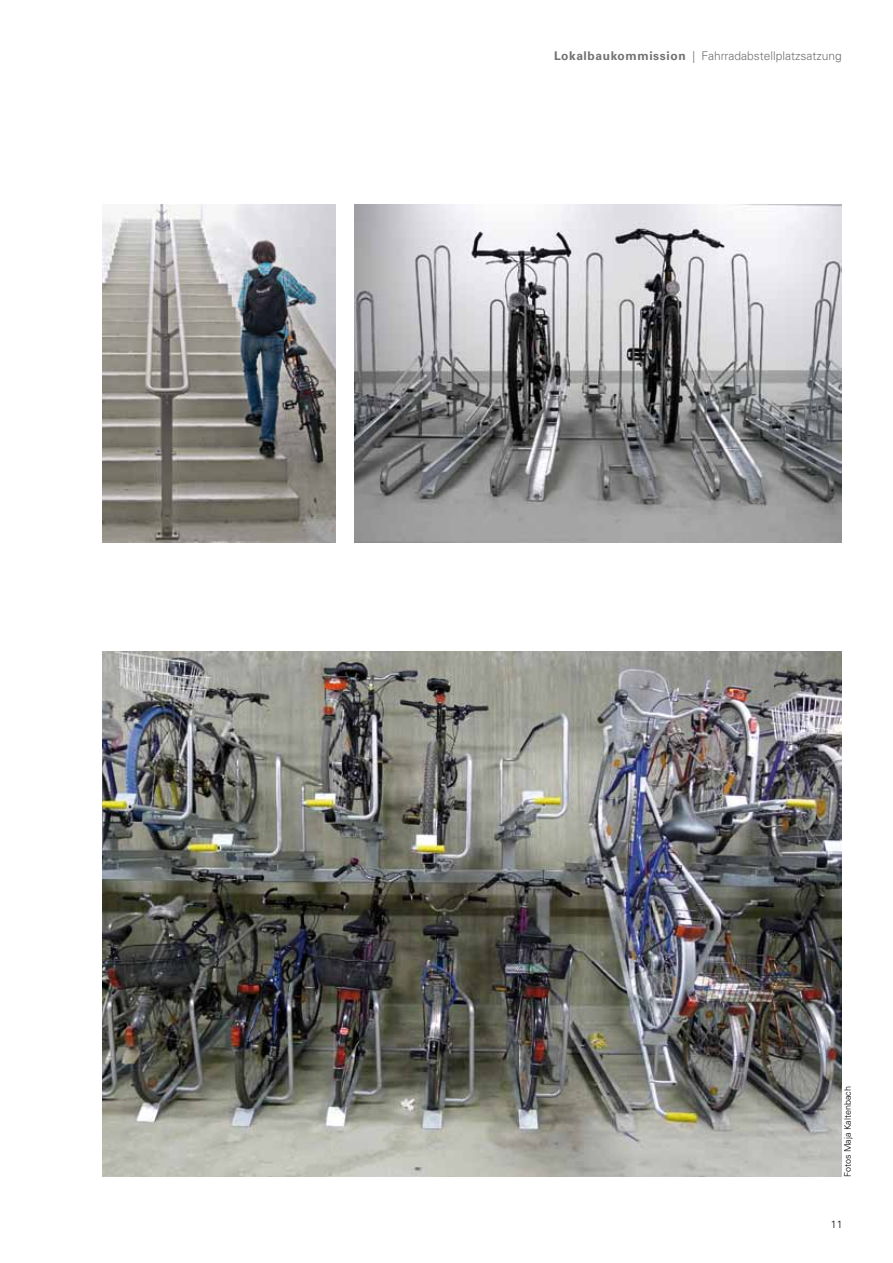
<style>
.page{position:relative;width:893px;height:1263px;background:#fff}
.page>*{position:absolute;margin:0;border:0;box-sizing:border-box;transform-origin:0 0}
.t1{font:300 12px "Univers LT Pro 45";color:#707172}
.t2{font:300 10.5px "Univers LT Pro 45";color:#000}
.t3{font:300 9px "Univers LT Pro 45";color:#000}
.s1{font-family:"Univers LT Pro 65";font-weight:700}
</style>
<div class="page">
<img style="left:355px;top:204px;width:487px;height:338px">
<img style="left:102px;top:651px;width:740px;height:526px">
<img style="left:102px;top:204px;width:234px;height:338px">
<p class="t1" style="left:554px;top:48px;width:289px"><span class="s1">Lokalbaukommission</span> | Fahrradabstellplatzsatzung</p>
<p class="t3" style="left:842px;top:1177px;width:92px;rotate:-90deg">Fotos Maja Kaltenbach</p>
<p class="t2" style="left:831px;top:1218px;width:13px">11</p>
</div>
